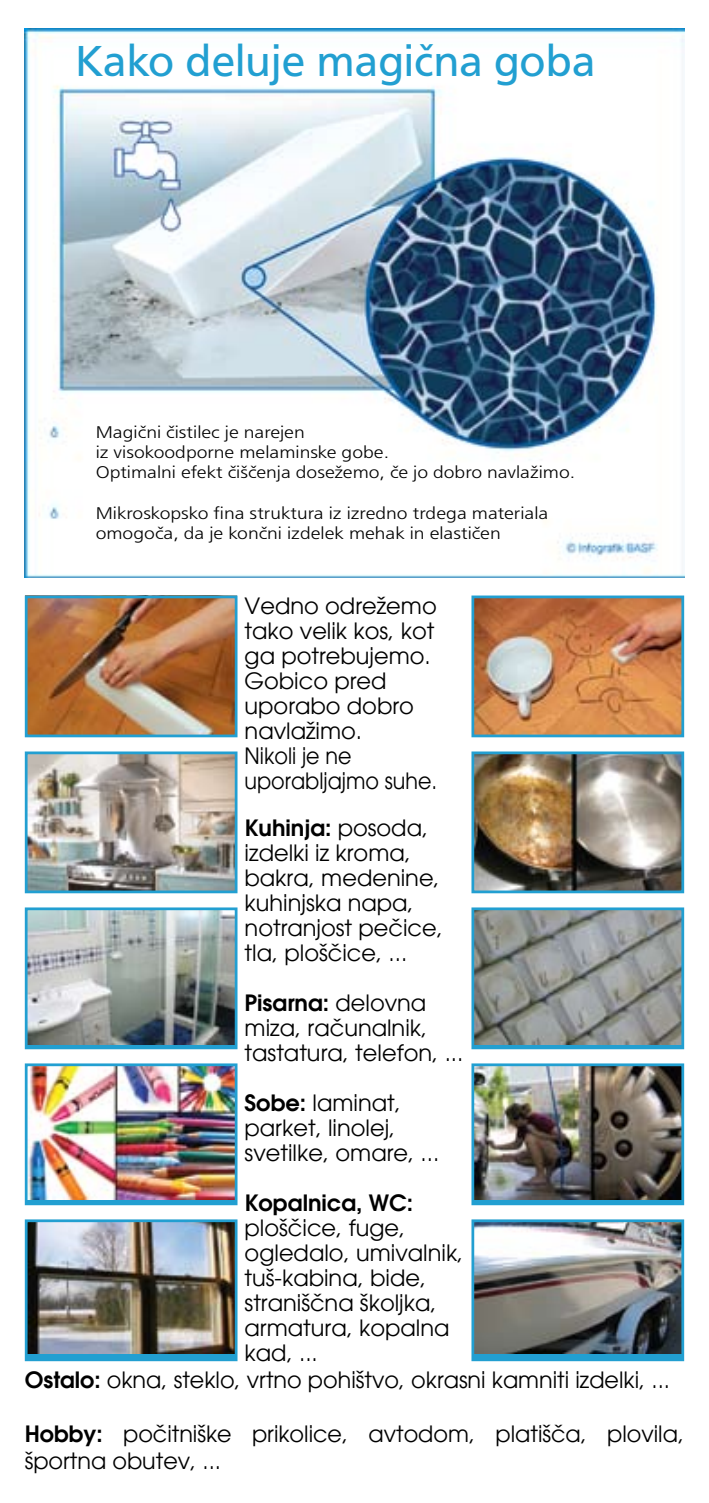
<style>
.page{position:relative;width:709px;height:1503px;background:#fff}
.page>*{position:absolute;margin:0;border:0;box-sizing:border-box;transform-origin:0 0}
.t1{font:45px "Frutus TEE";color:#229fd1}
.t2{font:22.5px/25px "Avant Garde";color:#000}
.t3{font:600 22.5px "Avant Garde";color:#000}
.t4{font:17.5px/20px "Frutus TEE Ligh";color:#000;scale:1.14 1}
.s1{font-weight:600}
</style>
<div class="page">
<img style="left:25px;top:28px;width:659px;height:549px">
<img style="left:29px;top:599px;width:204px;height:134px">
<div style="left:25px;top:595px;width:212px;height:142px;border:3px solid #229fd1"></div>
<img style="left:475px;top:599px;width:205px;height:134px">
<div style="left:471px;top:595px;width:213px;height:142px;border:3px solid #229fd1"></div>
<img style="left:475px;top:1067px;width:205px;height:132px">
<div style="left:471px;top:1063px;width:213px;height:142px;border:3px solid #229fd1"></div>
<div style="left:473px;top:1220px;width:209px;height:139px;background:linear-gradient(to right,#229fd1,#229fd1)"></div>
<img style="left:475px;top:1223px;width:205px;height:130px">
<div style="left:471px;top:1219px;width:213px;height:142px;border:3px solid #229fd1"></div>
<img style="left:29px;top:755px;width:204px;height:134px">
<div style="left:25px;top:751px;width:212px;height:142px;border:3px solid #229fd1"></div>
<img style="left:29px;top:911px;width:204px;height:133px">
<div style="left:25px;top:907px;width:212px;height:142px;border:3px solid #229fd1"></div>
<img style="left:29px;top:1067px;width:204px;height:132px">
<div style="left:25px;top:1063px;width:212px;height:142px;border:3px solid #229fd1"></div>
<div style="left:26px;top:1220px;width:210px;height:139px;background:linear-gradient(to right,#229fd1,#229fd1)"></div>
<img style="left:29px;top:1223px;width:204px;height:130px">
<div style="left:25px;top:1219px;width:212px;height:142px;border:3px solid #229fd1"></div>
<img style="left:475px;top:755px;width:205px;height:134px">
<div style="left:471px;top:751px;width:213px;height:142px;border:3px solid #229fd1"></div>
<img style="left:475px;top:911px;width:205px;height:133px">
<div style="left:471px;top:907px;width:213px;height:142px;border:3px solid #229fd1"></div>
<h1 class="t1" style="left:75px;top:36px;width:521px">Kako deluje magična goba</h1>
<p class="t4" style="left:96px;top:422px;width:422px">Magični čistilec je narejen<br>iz visokoodporne melaminske gobe.<br>Optimalni efekt čiščenja dosežemo, če jo dobro navlažimo.</p>
<p class="t4" style="left:96px;top:503px;width:398px">Mikroskopsko fina struktura iz izredno trdega materiala omogoča, da je končni izdelek mehak in elastičen</p>
<p class="t2" style="left:244px;top:594px;width:194px">Vedno odrežemo tako velik kos, kot ga potrebujemo.<br>Gobico pred uporabo dobro navlažimo.<br>Nikoli je ne uporabljajmo suhe.</p>
<p class="t2" style="left:244px;top:815px;width:200px"><span class="s1">Kuhinja:</span> posoda, izdelki iz kroma, bakra, medenine, kuhinjska napa, notranjost pečice, tla, ploščice, ...</p>
<p class="t2" style="left:244px;top:990px;width:220px"><span class="s1">Pisarna:</span> delovna miza, računalnik, tastatura, telefon, ...</p>
<p class="t2" style="left:244px;top:1090px;width:196px"><span class="s1">Sobe:</span> laminat, parket, linolej, svetilke, omare, ...</p>
<p class="t3" style="left:244px;top:1187px;width:170px">Kopalnica, WC:</p>
<p class="t2" style="left:244px;top:1215px;width:162px">ploščice, fuge,</p>
<p class="t2" style="left:244px;top:1240px;width:220px">ogledalo, umivalnik,</p>
<p class="t2" style="left:244px;top:1265px;width:183px">tuš-kabina, bide,</p>
<p class="t2" style="left:244px;top:1290px;width:194px">straniščna školjka,</p>
<p class="t2" style="left:244px;top:1315px;width:206px">armatura, kopalna</p>
<p class="t2" style="left:244px;top:1340px;width:75px">kad, ...</p>
<p class="t2" style="left:25px;top:1367px;width:646px"><span class="s1">Ostalo:</span> okna, steklo, vrtno pohištvo, okrasni kamniti izdelki, ...</p>
<p class="t2" style="left:25px;top:1420px;width:661px;line-height:27px"><span class="s1">Hobby:</span> počitniške prikolice, avtodom, platišča, plovila, športna obutev, ...</p>
</div>
